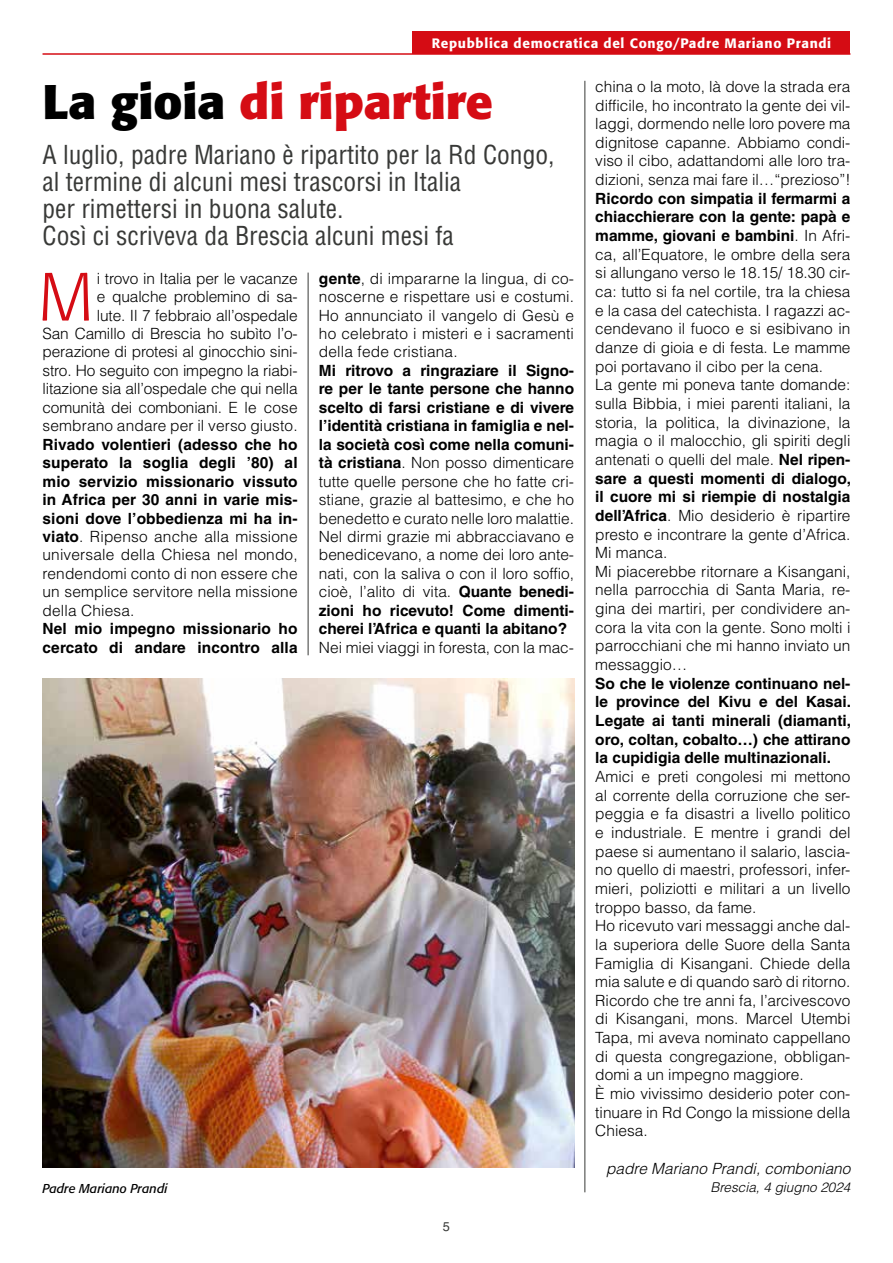
<style>
.page{position:relative;width:893px;height:1263px;background:#fff}
.page>*{position:absolute;margin:0;border:0;box-sizing:border-box;transform-origin:0 0}
.t1{font:300 67.5px "Formata";color:#d50c14}
.t2{font:700 48px "Formata";color:#d50c14}
.t3{font:condensed 25.5px/27px "Helvetica LT Std";color:#383937}
.t4{font:300 15.45px/18.6px "Helvetica LT Std";color:#000;text-align:justify}
.t5{font:700 15.45px/18.5px "Helvetica LT Std";color:#000;text-align:justify}
.t6{font:italic 300 15.45px "Helvetica LT Std";color:#000}
.t7{font:500 13.5px "Formata";letter-spacing:.05em;color:#fff}
.t8{font:italic 300 13.5px "Helvetica LT Std";color:#000}
.t9{font:italic 12.75px "Formata";color:#000}
.t10{font:12.75px "Helvetica LT Std";color:#383937}
.s1{color:#000}
.s2{font-weight:700}
.s3{font-weight:300}
</style>
<div class="page">
<hr style="left:43px;top:53px;width:807px;height:2px;background:#d50c14">
<div style="left:412px;top:32px;width:438px;height:22px;background:#d50c14"></div>
<hr style="left:585px;top:81px;width:1px;height:1111px;background:#383937">
<hr style="left:308px;top:273px;width:1px;height:382px;background:#383937">
<img style="left:43px;top:678px;width:531px;height:490px">
<p class="t7" style="left:432px;top:35px;width:401px">Repubblica democratica del Congo/Padre Mariano Prandi</p>
<h2 class="t2" style="left:43px;top:72px;width:452px"><span class="s1">La gioia</span> di ripartire</h2>
<h3 class="t3" style="left:43px;top:141px;width:513px">A luglio, padre Mariano è ripartito per la Rd Congo, al termine di alcuni mesi trascorsi in Italia<br>per rimettersi in buona salute.<br>Così ci scriveva da Brescia alcuni mesi fa</h3>
<p class="t4" style="left:319px;top:269px;width:257px"><span class="s2">gente</span>, di impararne la lingua, di co&shy;noscerne e rispettare usi e costumi.<br>Ho annunciato il vangelo di Gesù e ho celebrato i misteri e i sacramenti della fede cristiana.</p>
<p class="t5" style="left:319px;top:361px;width:257px">Mi ritrovo a ringraziare il Signo&shy;re per le tante persone che hanno scelto di farsi cristiane e di vivere l’identità cristiana in famiglia e nel&shy;la società così come nella comuni&shy;tà cristiana<span class="s3">. Non posso dimenticare tutte quelle persone che ho fatte cri&shy;stiane, grazie al battesimo, e che ho benedetto e curato nelle loro malattie.<br>Nel dirmi grazie mi abbracciavano e benedicevano, a nome dei loro ante&shy;nati, con la saliva o con il loro soffio, cioè, l’alito di vita.</span> Quante benedi&shy;zioni ho ricevuto! Come dimenti&shy;cherei l’Africa e quanti la abitano?</p>
<p class="t4" style="left:319px;top:638px;width:257px">Nei miei viaggi in foresta, con la mac-</p>
<p class="t4" style="left:43px;top:269px;width:257px;text-align:right">i trovo in Italia per le vacanze<br>e qualche problemino di sa-<br>lute. Il 7 febbraio all’ospedale<br>San Camillo di Brescia ho subìto l’o&shy;perazione di protesi al ginocchio sini&shy;stro. Ho seguito con impegno la riabi&shy;litazione sia all’ospedale che qui nella comunità dei comboniani. E le cose sembrano andare per il verso giusto.</p>
<p class="t5" style="left:43px;top:435px;width:257px">Rivado volentieri (adesso che ho superato la soglia degli ’80) al mio servizio missionario vissuto in Africa per 30 anni in varie mis&shy;sioni dove l’obbedienza mi ha in&shy;viato<span class="s3">. Ripenso anche alla missione universale della Chiesa nel mondo, rendendomi conto di non essere che un semplice servitore nella missione della Chiesa.</span></p>
<p class="t5" style="left:43px;top:619px;width:257px">Nel mio impegno missionario ho cercato di andare incontro alla</p>
<h1 class="t1" style="left:39px;top:257px;width:56px">M</h1>
<p class="t4" style="left:595px;top:77px;width:257px">china o la moto, là dove la strada era difficile, ho incontrato la gente dei vil&shy;laggi, dormendo nelle loro povere ma dignitose capanne. Abbiamo condi&shy;viso il cibo, adattandomi alle loro tra&shy;dizioni, senza mai fare il…“prezioso”!</p>
<p class="t4" style="left:595px;top:189px;width:257px;text-align:left"><span class="s2">Ricordo con simpatia il fermarmi a chiacchierare con la gente: papà e mamme, giovani e bambini</span>. In Afri&shy;ca, all’Equatore, le ombre della sera si allungano verso le 18.15/ 18.30 cir&shy;ca: tutto si fa nel cortile, tra la chiesa e la casa del catechista. I ragazzi ac&shy;cendevano il fuoco e si esibivano in danze di gioia e di festa. Le mamme poi portavano il cibo per la cena.<br>La gente mi poneva tante domande: sulla Bibbia, i miei parenti italiani, la storia, la politica, la divinazione, la magia o il malocchio, gli spiriti degli antenati o quelli del male. <span class="s2">Nel ripen&shy;sare a questi momenti di dialogo, il cuore mi si riempie di nostalgia dell’Africa</span>. Mio desiderio è ripartire presto e incontrare la gente d’Africa.<br>Mi manca.<br>Mi piacerebbe ritornare a Kisangani, nella parrocchia di Santa Maria, re&shy;gina dei martiri, per condividere an&shy;cora la vita con la gente. Sono molti i parrocchiani che mi hanno inviato un messaggio…</p>
<p class="t5" style="left:595px;top:674px;width:257px">So che le violenze continuano nel&shy;le province del Kivu e del Kasai.<br>Legate ai tanti minerali (diamanti, oro, coltan, cobalto…) che attirano la cupidigia delle multinazionali.</p>
<p class="t4" style="left:595px;top:767px;width:257px;text-align:left">Amici e preti congolesi mi mettono al corrente della corruzione che ser&shy;peggia e fa disastri a livello politico e industriale. E mentre i grandi del paese si aumentano il salario, lascia&shy;no quello di maestri, professori, infer&shy;mieri, poliziotti e militari a un livello troppo basso, da fame.<br>Ho ricevuto vari messaggi anche dal&shy;la superiora delle Suore della Santa Famiglia di Kisangani. Chiede della mia salute e di quando sarò di ritorno.<br>Ricordo che tre anni fa, l’arcivescovo di Kisangani, mons. Marcel Utembi Tapa, mi aveva nominato cappellano di questa congregazione, obbligan&shy;domi a un impegno maggiore.<br>È mio vivissimo desiderio poter con&shy;tinuare in Rd Congo la missione della Chiesa.</p>
<p class="t6" style="left:606px;top:1158px;width:246px">padre Mariano Prandi, comboniano</p>
<p class="t9" style="left:43px;top:1180px;width:127px">Padre Mariano Prandi</p>
<p class="t8" style="left:710px;top:1179px;width:142px">Brescia, 4 giugno 2024</p>
<p class="t10" style="left:443px;top:1219px;width:9px">5</p>
</div>
